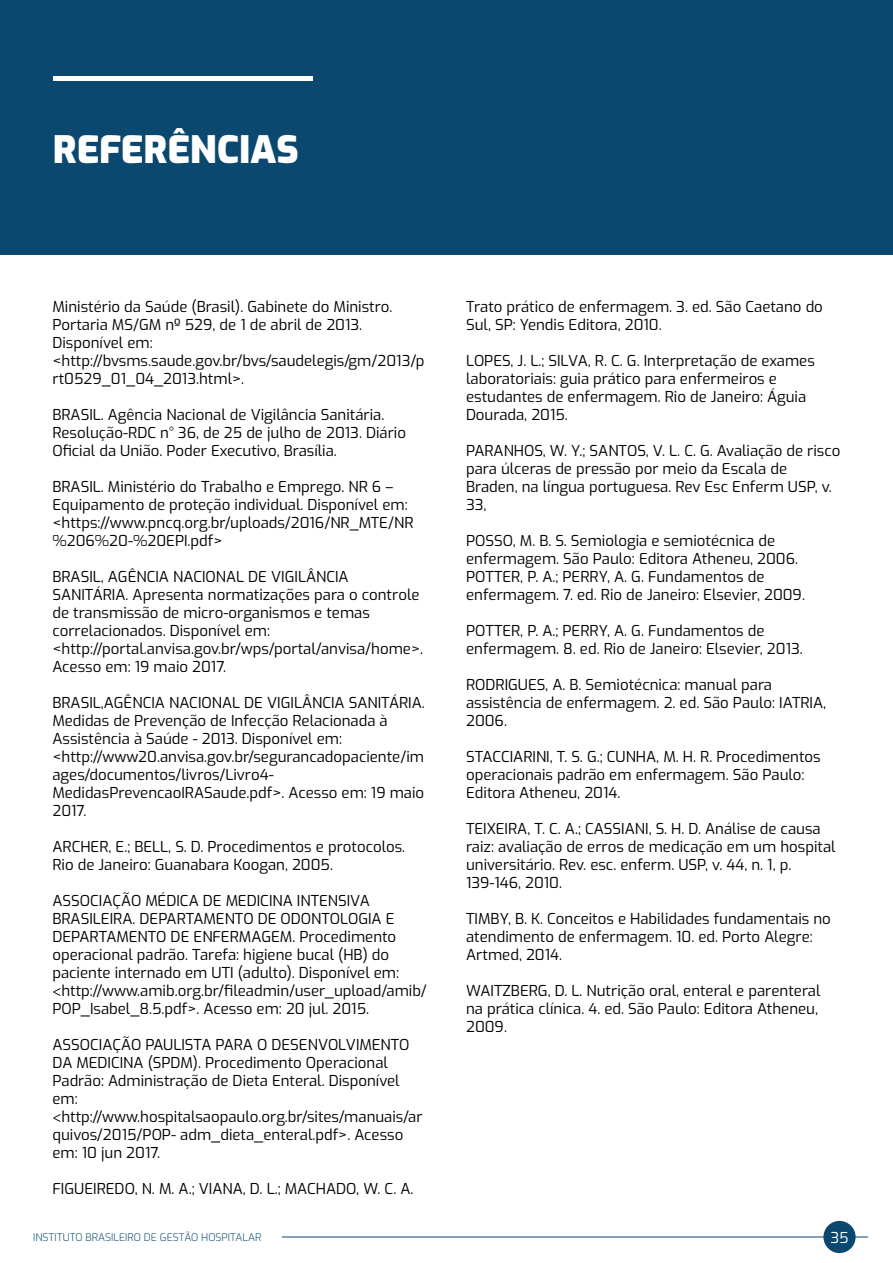
<style>
.page{position:relative;width:893px;height:1263px;background:#fff}
.page>*{position:absolute;margin:0;border:0;box-sizing:border-box;transform-origin:0 0}
.t1{font:900 37.5px "Exo";color:#fff}
.t2{font:15px/18px "Exo";color:#000001}
.t3{font:15px "Exo";color:#fff}
.t4{font:300 10.5px "Exo";color:#0a486f}
.s1{font-family:"Myriad Pro"}
</style>
<div class="page">
<div style="left:0;top:0;width:893px;height:255px;background:#0a486f"></div>
<hr style="left:282px;top:1236px;width:586px;height:1px;background:#0a486f">
<div style="left:823px;top:1221px;width:33px;height:32px;background:#0a486f;border-radius:50%"></div>
<div style="left:53px;top:76px;width:259px;height:5px;background:#fff"></div>
<h1 class="t1" style="left:53px;top:122px;width:248px">REFERÊNCIAS</h1>
<p class="t2" style="left:52px;top:296px;width:374px">Ministério da Saúde (Brasil). Gabinete do Ministro.<br>Portaria MS/GM nº 529, de 1 de abril de 2013.<br>Disponível em: &lt;http://bvsms.saude.gov.br/bvs/saudelegis/gm/2013/p rt0529_01_04_2013.html&gt;.</p>
<p class="t2" style="left:52px;top:404px;width:355px">BRASIL. Agência Nacional de Vigilância Sanitária.<br>Resolução-RDC n° 36, de 25 de julho de 2013. Diário<br>Oficial da União. Poder Executivo, Brasília.</p>
<p class="t2" style="left:52px;top:476px;width:363px">BRASIL. Ministério do Trabalho e Emprego. NR 6 – Equipamento de proteção individual. Disponível em: &lt;https://www.pncq.org.br/uploads/2016/NR_MTE/NR %206%20-%20EPI.pdf&gt;</p>
<p class="t2" style="left:52px;top:566px;width:372px">BRASIL, AGÊNCIA NACIONAL DE VIGILÂNCIA SANITÁRIA. Apresenta normatizações para o controle de transmissão de micro-organismos e temas correlacionados. Disponível em: &lt;http://portal.anvisa.gov.br/wps/portal/anvisa/home&gt;.<br>Acesso em: 19 maio 2017.</p>
<p class="t2" style="left:52px;top:692px;width:374px">BRASIL,AGÊNCIA NACIONAL DE VIGILÂNCIA SANITÁRIA.<br>Medidas de Prevenção de Infecção Relacionada à Assistência à Saúde - 2013. Disponível em: &lt;http://www20.anvisa.gov.br/segurancadopaciente/im ages/documentos/livros/Livro4- MedidasPrevencaoIRASaude.pdf&gt;. Acesso em: 19 maio 2017.</p>
<p class="t2" style="left:52px;top:836px;width:354px">ARCHER, E.; BELL, S. D. Procedimentos e protocolos.<br>Rio de Janeiro: Guanabara Koogan, 2005.</p>
<p class="t2" style="left:52px;top:890px;width:376px">ASSOCIAÇÃO MÉDICA DE MEDICINA INTENSIVA BRASILEIRA. DEPARTAMENTO DE ODONTOLOGIA E DEPARTAMENTO DE ENFERMAGEM. Procedimento operacional padrão. Tarefa: higiene bucal (HB) do paciente internado em UTI (adulto). Disponível em: <span class="s1">&lt;</span>http://www.amib.org.br/fileadmin/user_upload/amib/ POP_Isabel_8.5.pdf&gt;. Acesso em: 20 jul. 2015.</p>
<p class="t2" style="left:52px;top:1034px;width:372px">ASSOCIAÇÃO PAULISTA PARA O DESENVOLVIMENTO DA MEDICINA (SPDM). Procedimento Operacional Padrão: Administração de Dieta Enteral. Disponível em: <span class="s1">&lt;</span>http://www.hospitalsaopaulo.org.br/sites/manuais/ar quivos/2015/POP- adm_dieta_enteral.pdf&gt;. Acesso em: 10 jun 2017.</p>
<p class="t2" style="left:52px;top:1178px;width:363px">FIGUEIREDO, N. M. A.; VIANA, D. L.; MACHADO, W. C. A.</p>
<p class="t4" style="left:33px;top:1229px;width:230px">INSTITUTO BRASILEIRO DE GESTÃO HOSPITALAR</p>
<p class="t2" style="left:466px;top:296px;width:358px">Trato prático de enfermagem. 3. ed. São Caetano do<br>Sul, SP: Yendis Editora, 2010.</p>
<p class="t2" style="left:466px;top:350px;width:350px">LOPES, J. L.; SILVA, R. C. G. Interpretação de exames laboratoriais: guia prático para enfermeiros e estudantes de enfermagem. Rio de Janeiro: Águia Dourada, 2015.</p>
<p class="t2" style="left:466px;top:440px;width:376px">PARANHOS, W. Y.; SANTOS, V. L. C. G. Avaliação de risco para úlceras de pressão por meio da Escala de Braden, na língua portuguesa. Rev Esc Enferm USP, v.<br>33,</p>
<p class="t2" style="left:466px;top:530px;width:340px">POSSO, M. B. S. Semiologia e semiotécnica de enfermagem. São Paulo: Editora Atheneu, 2006.<br>POTTER, P. A.; PERRY, A. G. Fundamentos de enfermagem. 7. ed. Rio de Janeiro: Elsevier, 2009.</p>
<p class="t2" style="left:466px;top:620px;width:338px">POTTER, P. A.; PERRY, A. G. Fundamentos de enfermagem. 8. ed. Rio de Janeiro: Elsevier, 2013.</p>
<p class="t2" style="left:466px;top:674px;width:362px">RODRIGUES, A. B. Semiotécnica: manual para assistência de enfermagem. 2. ed. São Paulo: IATRIA,<br>2006.</p>
<p class="t2" style="left:466px;top:746px;width:356px">STACCIARINI, T. S. G.; CUNHA, M. H. R. Procedimentos operacionais padrão em enfermagem. São Paulo:<br>Editora Atheneu, 2014.</p>
<p class="t2" style="left:466px;top:818px;width:371px">TEIXEIRA, T. C. A.; CASSIANI, S. H. D. Análise de causa raiz: avaliação de erros de medicação em um hospital universitário. Rev. esc. enferm. USP, v. 44, n. 1, p.<br>139-146, 2010.</p>
<p class="t2" style="left:466px;top:908px;width:366px">TIMBY, B. K. Conceitos e Habilidades fundamentais no atendimento de enfermagem. 10. ed. Porto Alegre:<br>Artmed, 2014.</p>
<p class="t2" style="left:466px;top:980px;width:356px">WAITZBERG, D. L. Nutrição oral, enteral e parenteral na prática clínica. 4. ed. São Paulo: Editora Atheneu,<br>2009.</p>
<p class="t3" style="left:830px;top:1226px;width:20px">35</p>
</div>
